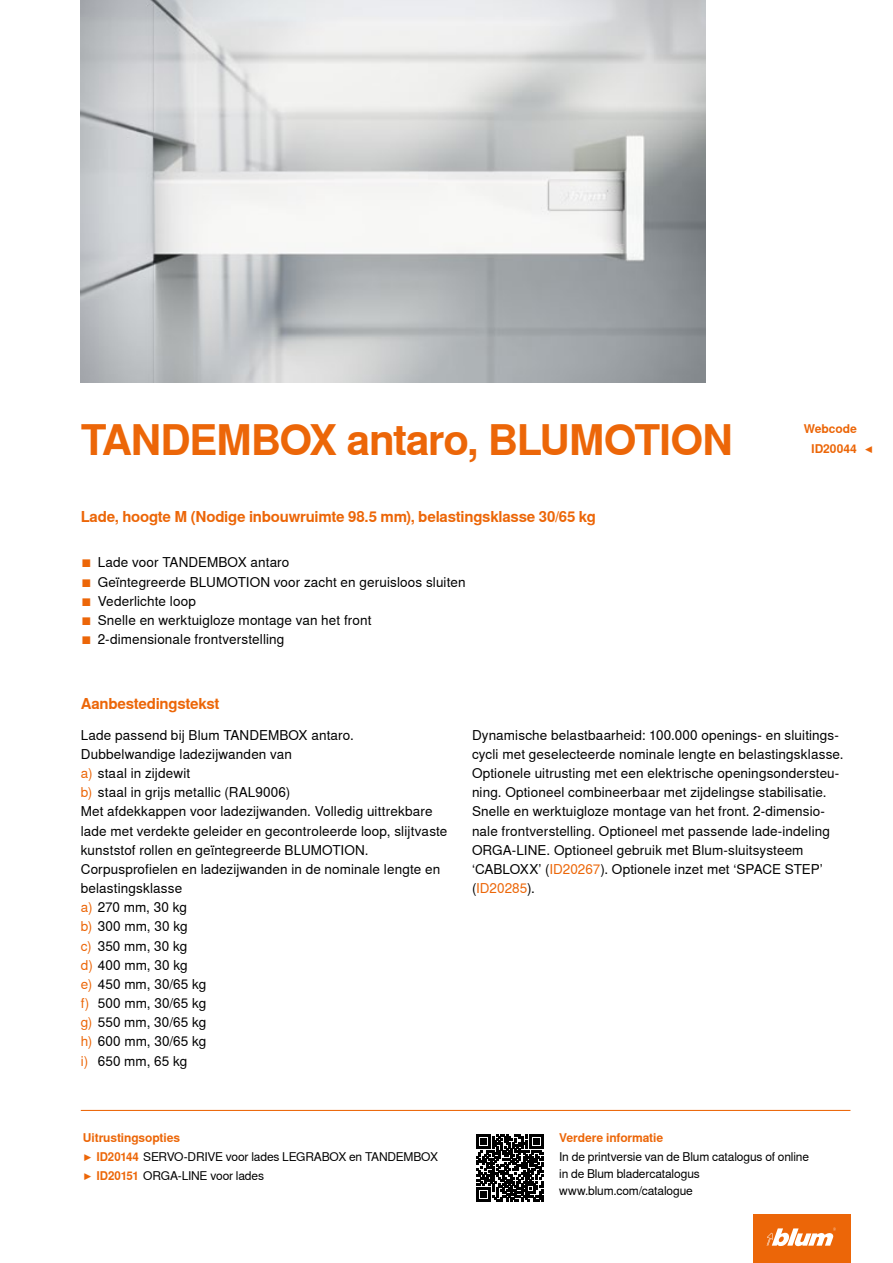
<style>
.page{position:relative;width:893px;height:1263px;background:#fff}
.page>*{position:absolute;margin:0;border:0;box-sizing:border-box;transform-origin:0 0}
.CB_AF_Ueber_Tit2{font:700 42px "Nimbus Sans Global";letter-spacing:-.03em;color:#ec6608}
.CB_AF_Ueber_Ber1o_li{font:700 15px "Nimbus Sans Global";letter-spacing:-.015em;color:#ec6608}
.CB_AF_FliesIMG_li{font:13.5px/19.2px "Nimbus Sans Global";letter-spacing:.01em;color:#000}
.CB_AF_Bes_IMG9{font:13.5px "Nimbus Sans Global";letter-spacing:.01em;color:#000}
.CB_AF_Fliess_li{font:12px "Nimbus Sans Global";letter-spacing:-.01em;color:#000}
.CB_AF_Ueber_Ber2o_li{font:12px "Nimbus Sans Global";letter-spacing:-.015em;color:#000}
.CB_AF_Ueber_Ber2o_li-2{font:700 12px "Nimbus Sans Global";letter-spacing:-.01em;color:#ec6608}
.CB_AF_Ueber_Ber2o_re{font:700 12px "Nimbus Sans Global";letter-spacing:-.005em;color:#ec6608}
.s1{color:#ec6608}
.s2{font-weight:700;color:#ec6608}
</style>
<div class="page">
<img style="left:81px;top:0;width:625px;height:383px">
<div style="left:753px;top:1214px;width:97px;height:49px;background:#ec6608"></div>
<svg style="left:767px;top:1227px;width:69px;height:19px"></svg>
<hr style="left:81px;top:1110px;width:769px;height:1px;background:#ec6608">
<svg style="left:476px;top:1134px;width:67px;height:67px"></svg>
<p class="CB_AF_Ueber_Tit2" style="left:81px;top:416px;width:654px">TANDEMBOX antaro, BLUMOTION</p>
<p class="CB_AF_Ueber_Ber1o_li" style="left:81px;top:508px;width:517px">Lade, hoogte M (Nodige inbouwruimte 98.5 mm), belastingsklasse 30/65 kg</p>
<p class="CB_AF_Bes_IMG9" style="left:81px;top:555px;width:210px"><span class="s1">■</span> Lade voor TANDEMBOX antaro</p>
<p class="CB_AF_Bes_IMG9" style="left:81px;top:574px;width:386px"><span class="s1">■</span> Geïntegreerde BLUMOTION voor zacht en geruisloos sluiten</p>
<p class="CB_AF_Bes_IMG9" style="left:81px;top:593px;width:117px"><span class="s1">■</span> Vederlichte loop</p>
<p class="CB_AF_Bes_IMG9" style="left:81px;top:612px;width:292px"><span class="s1">■</span> Snelle en werktuigloze montage van het front</p>
<p class="CB_AF_Bes_IMG9" style="left:81px;top:631px;width:205px"><span class="s1">■</span> 2-dimensionale frontverstelling</p>
<p class="CB_AF_Ueber_Ber1o_li" style="left:81px;top:695px;width:140px">Aanbestedingstekst</p>
<p class="CB_AF_Ueber_Ber2o_re" style="left:804px;top:422px;width:55px">Webcode</p>
<p class="CB_AF_Ueber_Ber2o_re" style="left:811px;top:441px;width:47px">ID20044</p>
<p class="CB_AF_Ueber_Ber2o_re" style="left:865px;top:441px;width:11px">◀</p>
<p class="CB_AF_FliesIMG_li" style="left:81px;top:725px;width:275px">Lade passend bij Blum TANDEMBOX antaro.</p>
<p class="CB_AF_FliesIMG_li" style="left:81px;top:744px;width:213px">Dubbelwandige ladezijwanden van</p>
<p class="CB_AF_FliesIMG_li" style="left:81px;top:764px;width:111px"><span class="s1">a)</span> staal in zijdewit</p>
<p class="CB_AF_FliesIMG_li" style="left:81px;top:783px;width:211px"><span class="s1">b)</span> staal in grijs metallic (RAL9006)</p>
<p class="CB_AF_FliesIMG_li" style="left:81px;top:802px;width:368px">Met afdekkappen voor ladezijwanden. Volledig uittrekbare lade met verdekte geleider en gecontroleerde loop, slijtvaste kunststof rollen en geïntegreerde BLUMOTION.</p>
<p class="CB_AF_FliesIMG_li" style="left:81px;top:859px;width:361px">Corpusprofielen en ladezijwanden in de nominale lengte en belastingsklasse</p>
<p class="CB_AF_FliesIMG_li" style="left:81px;top:898px;width:108px"><span class="s1">a)</span> 270 mm, 30 kg</p>
<p class="CB_AF_FliesIMG_li" style="left:81px;top:917px;width:108px"><span class="s1">b)</span> 300 mm, 30 kg</p>
<p class="CB_AF_FliesIMG_li" style="left:81px;top:936px;width:108px"><span class="s1">c)</span> 350 mm, 30 kg</p>
<p class="CB_AF_FliesIMG_li" style="left:81px;top:955px;width:108px"><span class="s1">d)</span> 400 mm, 30 kg</p>
<p class="CB_AF_FliesIMG_li" style="left:81px;top:975px;width:127px"><span class="s1">e)</span> 450 mm, 30/65 kg</p>
<p class="CB_AF_FliesIMG_li" style="left:81px;top:994px;width:127px"><span class="s1">f)</span> 500 mm, 30/65 kg</p>
<p class="CB_AF_FliesIMG_li" style="left:81px;top:1013px;width:127px"><span class="s1">g)</span> 550 mm, 30/65 kg</p>
<p class="CB_AF_FliesIMG_li" style="left:81px;top:1032px;width:127px"><span class="s1">h)</span> 600 mm, 30/65 kg</p>
<p class="CB_AF_FliesIMG_li" style="left:81px;top:1051px;width:108px"><span class="s1">i)</span> 650 mm, 65 kg</p>
<p class="CB_AF_FliesIMG_li" style="left:472px;top:725px;width:373px">Dynamische belastbaarheid: 100.000 openings- en sluitings&shy;cycli met geselecteerde nominale lengte en belastingsklasse.<br>Optionele uitrusting met een elektrische openingsondersteu&shy;ning. Optioneel combineerbaar met zijdelingse stabilisatie.<br>Snelle en werktuigloze montage van het front. 2-dimensio&shy;nale frontverstelling. Optioneel met passende lade-indeling ORGA-LINE. Optioneel gebruik met Blum-sluitsysteem ‘CABLOXX’ (<span class="s1">ID20267</span>). Optionele inzet met ‘SPACE STEP’ (<span class="s1">ID20285</span>).</p>
<p class="CB_AF_Ueber_Ber2o_li-2" style="left:83px;top:1130px;width:99px">Uitrustingsopties</p>
<p class="CB_AF_Ueber_Ber2o_li" style="left:83px;top:1149px;width:357px"><span class="s1">▶</span> <span class="s2">ID20144</span> SERVO-DRIVE voor lades LEGRABOX en TANDEMBOX</p>
<p class="CB_AF_Ueber_Ber2o_li" style="left:83px;top:1169px;width:183px"><span class="s1">▶</span> <span class="s2">ID20151</span> ORGA-LINE voor lades</p>
<p class="CB_AF_Ueber_Ber2o_li-2" style="left:559px;top:1130px;width:106px">Verdere informatie</p>
<p class="CB_AF_Fliess_li" style="left:559px;top:1149px;width:251px">In de printversie van de Blum catalogus of online</p>
<p class="CB_AF_Fliess_li" style="left:559px;top:1166px;width:142px">in de Blum bladercatalogus</p>
<p class="CB_AF_Fliess_li" style="left:559px;top:1183px;width:135px">www.blum.com/catalogue</p>
</div>
